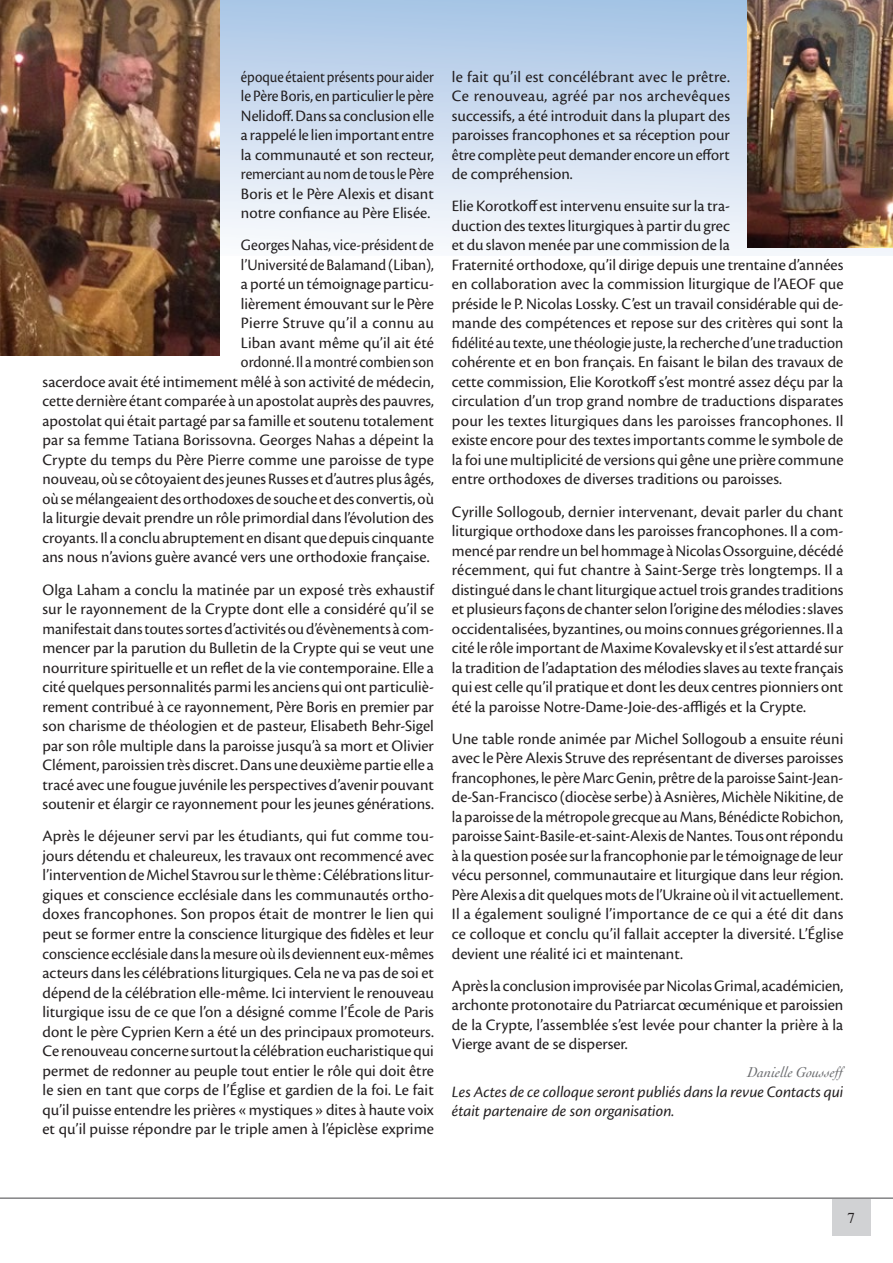
<style>
.page{position:relative;width:893px;height:1263px;background:#fff}
.page>*{position:absolute;margin:0;border:0;box-sizing:border-box;transform-origin:0 0}
.Cronos-texte_Espace{font:16.5px/19.5px "Cronos Pro";color:#231f20;text-align:justify}
.Cronos-texte_Espace-2{font:16.5px/19.5px "Cronos Pro";color:#231f20;text-align:right;scale:.94 1}
.Cronos-texte_Espace-3{font:16.5px/19.5px "Cronos Pro";color:#231f20;text-align:justify;scale:.89 1}
.Cronos-texte_Espace-4{font:italic 16.5px/19.5px "Cronos Pro";color:#231f20}
.Signatures{font:italic 15px "Cochin";color:#6c6d70}
.t1{font:15px "Times";color:#231f20}
</style>
<div class="page">
<div style="left:0;top:0;width:893px;height:255px;background:linear-gradient(to bottom,#a6c4e5,#f9f9fc)"></div>
<hr style="left:0;top:1197px;width:893px;height:2px;background:#636366">
<div style="left:832px;top:1199px;width:38px;height:37px;background:#d1d2d4"></div>
<img style="left:0;top:0;width:220px;height:355px">
<img style="left:747px;top:0;width:146px;height:247px">
<p class="Cronos-texte_Espace-3" style="left:241px;top:67px;width:218px">époque étaient présents pour aider le Père Boris, en particulier le père Nelidoff. Dans sa conclusion elle a rappelé le lien important entre la communauté et son recteur, remerciant au nom de tous le Père Boris et le Père Alexis et disant notre confiance au Père Elisée.</p>
<p class="Cronos-texte_Espace-2" style="left:43px;top:236px;width:418px">Georges Nahas, vice-président de<br>l’Université de Balamand (Liban),<br>a porté un témoignage particu-<br>lièrement émouvant sur le Père<br>Pierre Struve qu’il a connu au<br>Liban avant même qu’il ait été<br>ordonné. Il a montré combien son<br>sacerdoce avait été intimement mêlé à son activité de médecin, cette dernière étant comparée à un apostolat auprès des pauvres, apostolat qui était partagé par sa famille et soutenu totalement par sa femme Tatiana Borissovna. Georges Nahas a dépeint la Crypte du temps du Père Pierre comme une paroisse de type nouveau, où se côtoyaient des jeunes Russes et d’autres plus âgés, où se mélangeaient des orthodoxes de souche et des convertis, où la liturgie devait prendre un rôle primordial dans l’évolution des croyants. Il a conclu abruptement en disant que depuis cinquante ans nous n’avions guère avancé vers une orthodoxie française.</p>
<p class="Cronos-texte_Espace" style="left:43px;top:580px;width:393px">Olga Laham a conclu la matinée par un exposé très exhaustif sur le rayonnement de la Crypte dont elle a considéré qu’il se manifestait dans toutes sortes d’activités ou d’évènements à com&shy;mencer par la parution du Bulletin de la Crypte qui se veut une nourriture spirituelle et un reflet de la vie contemporaine. Elle a cité quelques personnalités parmi les anciens qui ont particuliè&shy;rement contribué à ce rayonnement, Père Boris en premier par son charisme de théologien et de pasteur, Elisabeth Behr-Sigel par son rôle multiple dans la paroisse jusqu’à sa mort et Olivier Clément, paroissien très discret. Dans une deuxième partie elle a tracé avec une fougue juvénile les perspectives d’avenir pouvant soutenir et élargir ce rayonnement pour les jeunes générations.</p>
<p class="Cronos-texte_Espace" style="left:43px;top:827px;width:393px">Après le déjeuner servi par les étudiants, qui fut comme tou&shy;jours détendu et chaleureux, les travaux ont recommencé avec l’intervention de Michel Stavrou sur le thème : Célébrations litur&shy;giques et conscience ecclésiale dans les communautés ortho&shy;doxes francophones. Son propos était de montrer le lien qui peut se former entre la conscience liturgique des fidèles et leur conscience ecclésiale dans la mesure où ils deviennent eux-mêmes acteurs dans les célébrations liturgiques. Cela ne va pas de soi et dépend de la célébration elle-même. Ici intervient le renouveau liturgique issu de ce que l’on a désigné comme l’École de Paris dont le père Cyprien Kern a été un des principaux promoteurs.<br>Ce renouveau concerne surtout la célébration eucharistique qui permet de redonner au peuple tout entier le rôle qui doit être le sien en tant que corps de l’Église et gardien de la foi. Le fait qu’il puisse entendre les prières « mystiques » dites à haute voix et qu’il puisse répondre par le triple amen à l’épiclèse exprime</p>
<p class="Cronos-texte_Espace" style="left:452px;top:67px;width:280px">le fait qu’il est concélébrant avec le prêtre.<br>Ce renouveau, agréé par nos archevêques successifs, a été introduit dans la plupart des paroisses francophones et sa réception pour être complète peut demander encore un effort de compréhension.</p>
<p class="Cronos-texte_Espace" style="left:452px;top:197px;width:393px;text-align:left">Elie Korotkoff est intervenu ensuite sur la tra-<br>duction des textes liturgiques à partir du grec<br>et du slavon menée par une commission de la<br>Fraternité orthodoxe, qu’il dirige depuis une trentaine d’années en collaboration avec la commission liturgique de l’AEOF que préside le P. Nicolas Lossky. C’est un travail considérable qui de&shy;mande des compétences et repose sur des critères qui sont la fidélité au texte, une théologie juste, la recherche d’une traduction cohérente et en bon français. En faisant le bilan des travaux de cette commission, Elie Korotkoff s’est montré assez déçu par la circulation d’un trop grand nombre de traductions disparates pour les textes liturgiques dans les paroisses francophones. Il existe encore pour des textes importants comme le symbole de la foi une multiplicité de versions qui gêne une prière commune entre orthodoxes de diverses traditions ou paroisses.</p>
<p class="Cronos-texte_Espace" style="left:452px;top:502px;width:393px">Cyrille Sollogoub, dernier intervenant, devait parler du chant liturgique orthodoxe dans les paroisses francophones. Il a com&shy;mencé par rendre un bel hommage à Nicolas Ossorguine, décédé récemment, qui fut chantre à Saint-Serge très longtemps. Il a distingué dans le chant liturgique actuel trois grandes traditions et plusieurs façons de chanter selon l’origine des mélodies : slaves occidentalisées, byzantines, ou moins connues grégoriennes. Il a cité le rôle important de Maxime Kovalevsky et il s’est attardé sur la tradition de l’adaptation des mélodies slaves au texte français qui est celle qu’il pratique et dont les deux centres pionniers ont été la paroisse Notre-Dame-Joie-des-affligés et la Crypte.</p>
<p class="Cronos-texte_Espace" style="left:452px;top:729px;width:393px">Une table ronde animée par Michel Sollogoub a ensuite réuni avec le Père Alexis Struve des représentant de diverses paroisses francophones, le père Marc Genin, prêtre de la paroisse Saint-Jean&shy;de-San-Francisco (diocèse serbe) à Asnières, Michèle Nikitine, de la paroisse de la métropole grecque au Mans, Bénédicte Robichon, paroisse Saint-Basile-et-saint-Alexis de Nantes. Tous ont répondu à la question posée sur la francophonie par le témoignage de leur vécu personnel, communautaire et liturgique dans leur région.<br>Père Alexis a dit quelques mots de l’Ukraine où il vit actuellement.<br>Il a également souligné l’importance de ce qui a été dit dans ce colloque et conclu qu’il fallait accepter la diversité. L’Église devient une réalité ici et maintenant.</p>
<p class="Cronos-texte_Espace" style="left:452px;top:976px;width:393px">Après la conclusion improvisée par Nicolas Grimal, académicien, archonte protonotaire du Patriarcat œcuménique et paroissien de la Crypte, l’assemblée s’est levée pour chanter la prière à la Vierge avant de se disperser.</p>
<p class="Signatures" style="left:747px;top:1062px;width:98px">Danielle Gousseff</p>
<p class="Cronos-texte_Espace-4" style="left:452px;top:1082px;width:393px">Les Actes de ce colloque seront publiés dans la revue Contacts qui était partenaire de son organisation.</p>
<p class="t1" style="left:847px;top:1204px;width:9px">7</p>
</div>
